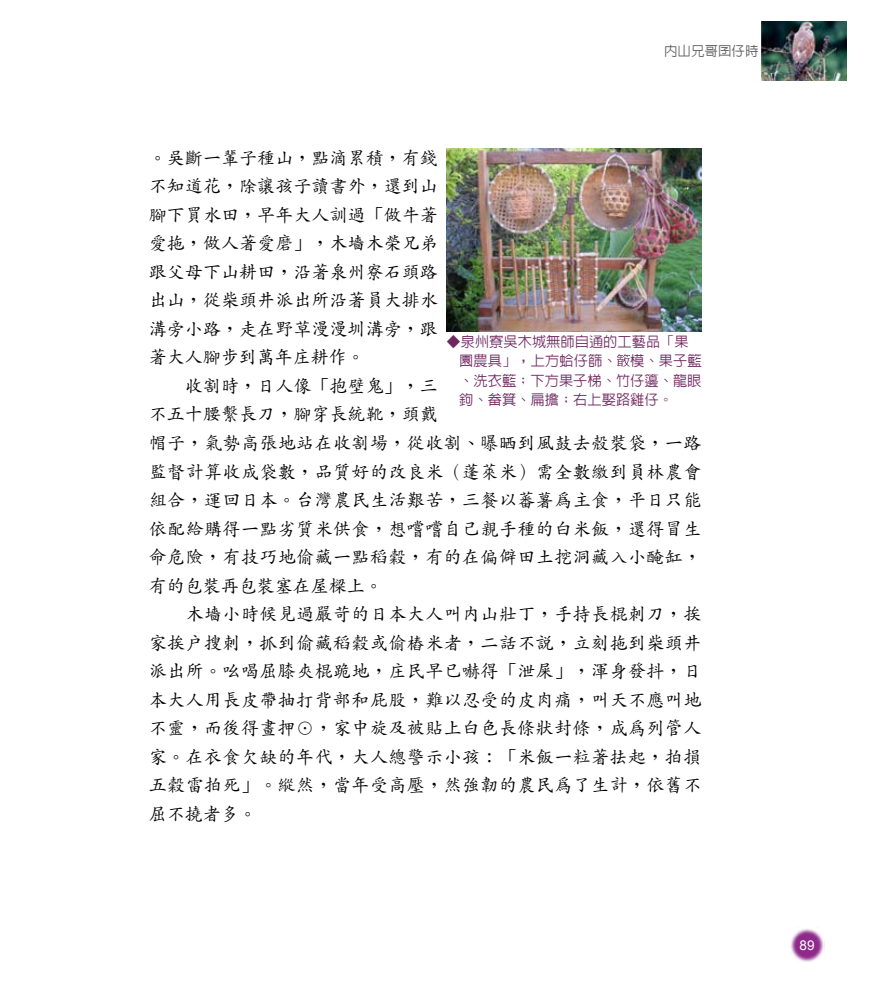
<style>
.page{position:relative;width:893px;height:1000px;background:#fff}
.page>*{position:absolute;margin:0;border:0;box-sizing:border-box;transform-origin:0 0}
.t1{font:500 18px/28.5px "Zen Kai";letter-spacing:.025em;color:#000}
.t2{font:500 14.25px/19.5px "Lin Gothic";color:#6f2760}
.t3{font:500 13.5px "Lin Gothic";color:#595757}
.t4{font:13.5px "Arial";color:#fff}
</style>
<div class="page">
<img style="left:791px;top:928px;width:34px;height:33px">
<img style="left:762px;top:21px;width:85px;height:60px">
<img style="left:446px;top:149px;width:256px;height:182px">
<svg style="left:617px;top:354px;width:13px;height:12px"></svg>
<p class="t3" style="left:664px;top:44px;width:96px">內山兄哥囝仔時</p>
<p class="t1" style="left:149px;top:143px;width:554px">。吳斷一輩子種山，點滴累積，有錢<br>不知道花，除讓孩子讀書外，還到山<br>腳下買水田，早年大人訓過「做牛著<br>愛拖，做人著愛磨」，木墻木榮兄弟<br>跟父母下山耕田，沿著泉州寮石頭路<br>出山，從柴頭井派出所沿著員大排水<br>溝旁小路，走在野草漫漫圳溝旁，跟<br>著大人腳步到萬年庄耕作。<br>　　收割時，日人像「抱壁鬼」，三<br>不五十腰繫長刀，腳穿長統靴，頭戴<br>帽子，氣勢高張地站在收割場，從收割、曝晒到風鼓去殼裝袋，一路監督計算收成袋數，品質好的改良米（蓬萊米）需全數繳到員林農會組合，運回日本。台灣農民生活艱苦，三餐以蕃薯為主食，平日只能依配給購得一點劣質米供食，想嚐嚐自己親手種的白米飯，還得冒生命危險，有技巧地偷藏一點稻穀，有的在偏僻田土挖洞藏入小醃缸，有的包裝再包裝塞在屋樑上。<br>　　木墻小時候見過嚴苛的日本大人叫內山壯丁，手持長棍刺刀，挨家挨戶搜刺，抓到偷藏稻穀或偷樁米者，二話不說，立刻拖到柴頭井派出所。吆喝屈膝夾棍跪地，庄民早已嚇得「泄屎」，渾身發抖，日本大人用長皮帶抽打背部和屁股，難以忍受的皮肉痛，叫天不應叫地不靈，而後得畫押⊙，家中旋及被貼上白色長條狀封條，成為列管人家。在衣食欠缺的年代，大人總警示小孩：「米飯一粒著抾起，拍損五穀雷拍死」。縱然，當年受高壓，然強韌的農民為了生計，依舊不屈不撓者多。</p>
<p class="t2" style="left:459px;top:331px;width:244px;text-indent:-13px">◆泉州寮吳木城無師自通的工藝品「果園農具」，上方蛤仔篩、 模、果子籃、洗衣籃；下方果子梯、竹仔籩、龍眼鉤、畚箕、扁擔；右上娶路雞仔。</p>
<p class="t4" style="left:800px;top:936px;width:17px">89</p>
</div>
